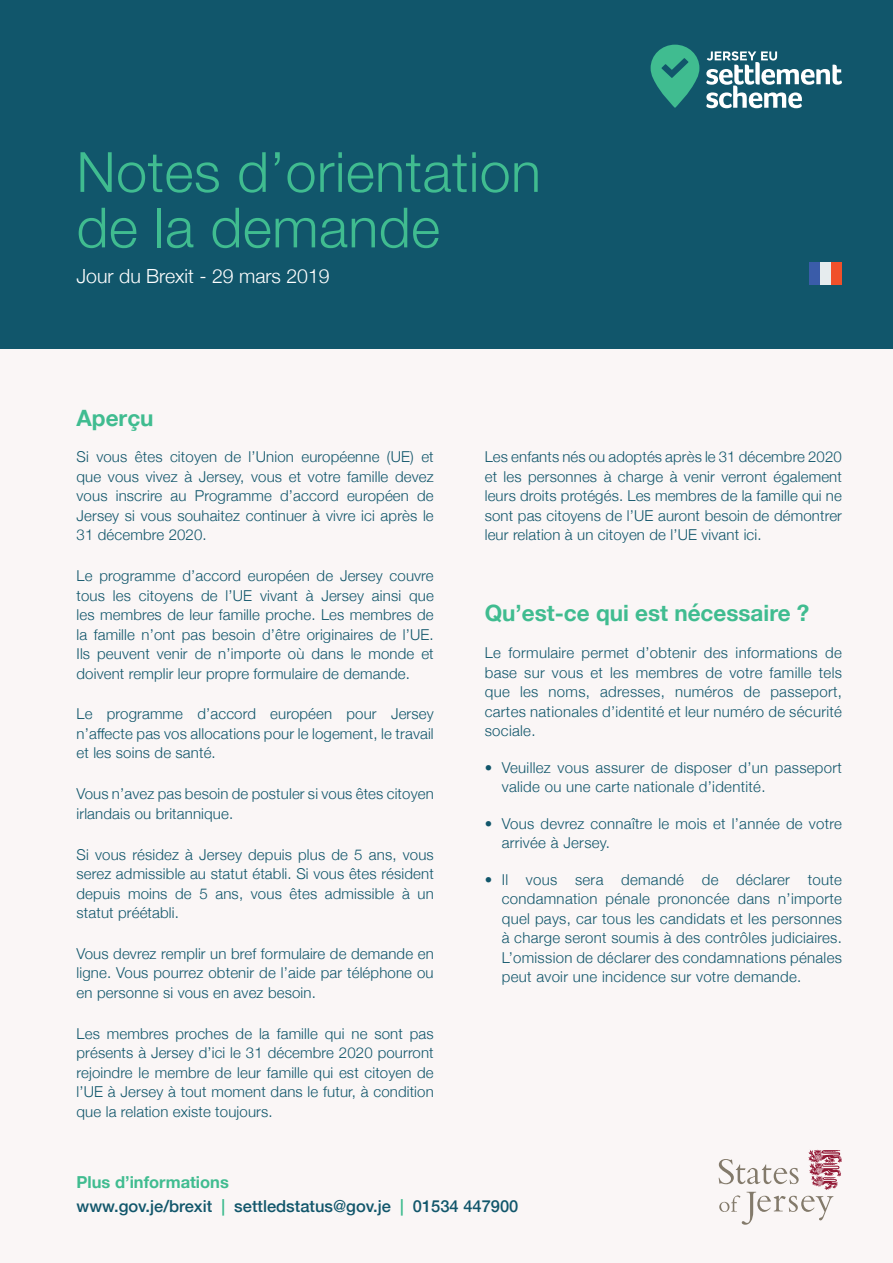
<style>
.page{position:relative;width:893px;height:1263px;background:#faf6f6}
.page>*{position:absolute;margin:0;border:0;box-sizing:border-box;transform-origin:0 0}
.t1{font:300 55.5px/55.5px "Helvetica Neue";letter-spacing:.01em;color:#40bc90}
.t2{font:700 22.5px "Helvetica Neue";color:#40bc90}
.t3{font:300 19.5px "Helvetica Neue";color:#fff}
.t4{font:500 16.5px/24px "Helvetica Neue";color:#11566b}
.t5{font:300 15px/19.5px "Helvetica Neue";letter-spacing:.01em;color:#11566b;text-align:justify}
.s1{font-weight:700;color:#40bc90}
.s2{color:#40bc90}
</style>
<div class="page">
<div style="left:0;top:0;width:893px;height:349px;background:#11566b"></div>
<svg style="left:651px;top:45px;width:48px;height:63px"></svg>
<svg style="left:706px;top:51px;width:136px;height:57px"></svg>
<svg style="left:719px;top:1150px;width:123px;height:75px"></svg>
<div style="left:819px;top:263px;width:12px;height:22px;background:#e6ecee"></div>
<div style="left:831px;top:263px;width:11px;height:22px;background:#f0502a"></div>
<div style="left:809px;top:263px;width:10px;height:22px;background:#3a5ca9"></div>
<h1 class="t1" style="left:77px;top:140px;width:466px">Notes d’orientation de la demande</h1>
<h3 class="t3" style="left:77px;top:261px;width:255px">Jour du Brexit - 29 mars 2019</h3>
<h2 class="t2" style="left:77px;top:400px;width:79px">Aperçu</h2>
<p class="t5" style="left:77px;top:446px;width:359px">Si vous êtes citoyen de l’Union européenne (UE) et que vous vivez à Jersey, vous et votre famille devez vous inscrire au Programme d’accord européen de Jersey si vous souhaitez continuer à vivre ici après le 31 décembre 2020.</p>
<p class="t5" style="left:77px;top:565px;width:359px">Le programme d’accord européen de Jersey couvre tous les citoyens de l’UE vivant à Jersey ainsi que les membres de leur famille proche. Les membres de la famille n’ont pas besoin d’être originaires de l’UE.<br>Ils peuvent venir de n’importe où dans le monde et doivent remplir leur propre formulaire de demande.</p>
<p class="t5" style="left:77px;top:703px;width:359px">Le programme d’accord européen pour Jersey n’affecte pas vos allocations pour le logement, le travail et les soins de santé.</p>
<p class="t5" style="left:77px;top:783px;width:359px">Vous n’avez pas besoin de postuler si vous êtes citoyen irlandais ou britannique.</p>
<p class="t5" style="left:77px;top:843px;width:359px">Si vous résidez à Jersey depuis plus de 5 ans, vous serez admissible au statut établi. Si vous êtes résident depuis moins de 5 ans, vous êtes admissible à un statut préétabli.</p>
<p class="t5" style="left:77px;top:942px;width:359px">Vous devrez remplir un bref formulaire de demande en ligne. Vous pourrez obtenir de l’aide par téléphone ou en personne si vous en avez besoin.</p>
<p class="t5" style="left:77px;top:1022px;width:359px">Les membres proches de la famille qui ne sont pas présents à Jersey d’ici le 31 décembre 2020 pourront rejoindre le membre de leur famille qui est citoyen de l’UE à Jersey à tout moment dans le futur, à condition que la relation existe toujours.</p>
<p class="t5" style="left:485px;top:446px;width:359px">Les enfants nés ou adoptés après le 31 décembre 2020 et les personnes à charge à venir verront également leurs droits protégés. Les membres de la famille qui ne sont pas citoyens de l’UE auront besoin de démontrer leur relation à un citoyen de l’UE vivant ici.</p>
<h2 class="t2" style="left:485px;top:596px;width:326px">Qu’est-ce qui est nécessaire ?</h2>
<p class="t5" style="left:485px;top:642px;width:359px">Le formulaire permet d’obtenir des informations de base sur vous et les membres de votre famille tels que les noms, adresses, numéros de passeport, cartes nationales d’identité et leur numéro de sécurité sociale.</p>
<p class="t5" style="left:502px;top:756px;width:342px;text-indent:-17px">• Veuillez vous assurer de disposer d’un passeport valide ou une carte nationale d’identité.</p>
<p class="t5" style="left:502px;top:812px;width:342px;text-indent:-17px">• Vous devrez connaître le mois et l’année de votre arrivée à Jersey.</p>
<p class="t5" style="left:502px;top:868px;width:342px;text-indent:-17px">• Il vous sera demandé de déclarer toute condamnation pénale prononcée dans n’importe quel pays, car tous les candidats et les personnes à charge seront soumis à des contrôles judiciaires.<br>L’omission de déclarer des condamnations pénales peut avoir une incidence sur votre demande.</p>
<p class="t4" style="left:77px;top:1168px;width:443px"><span class="s1">Plus d’informations<br></span>www.gov.je/brexit <span class="s2">|</span> settledstatus@gov.je <span class="s2">|</span> 01534 447900</p>
</div>
